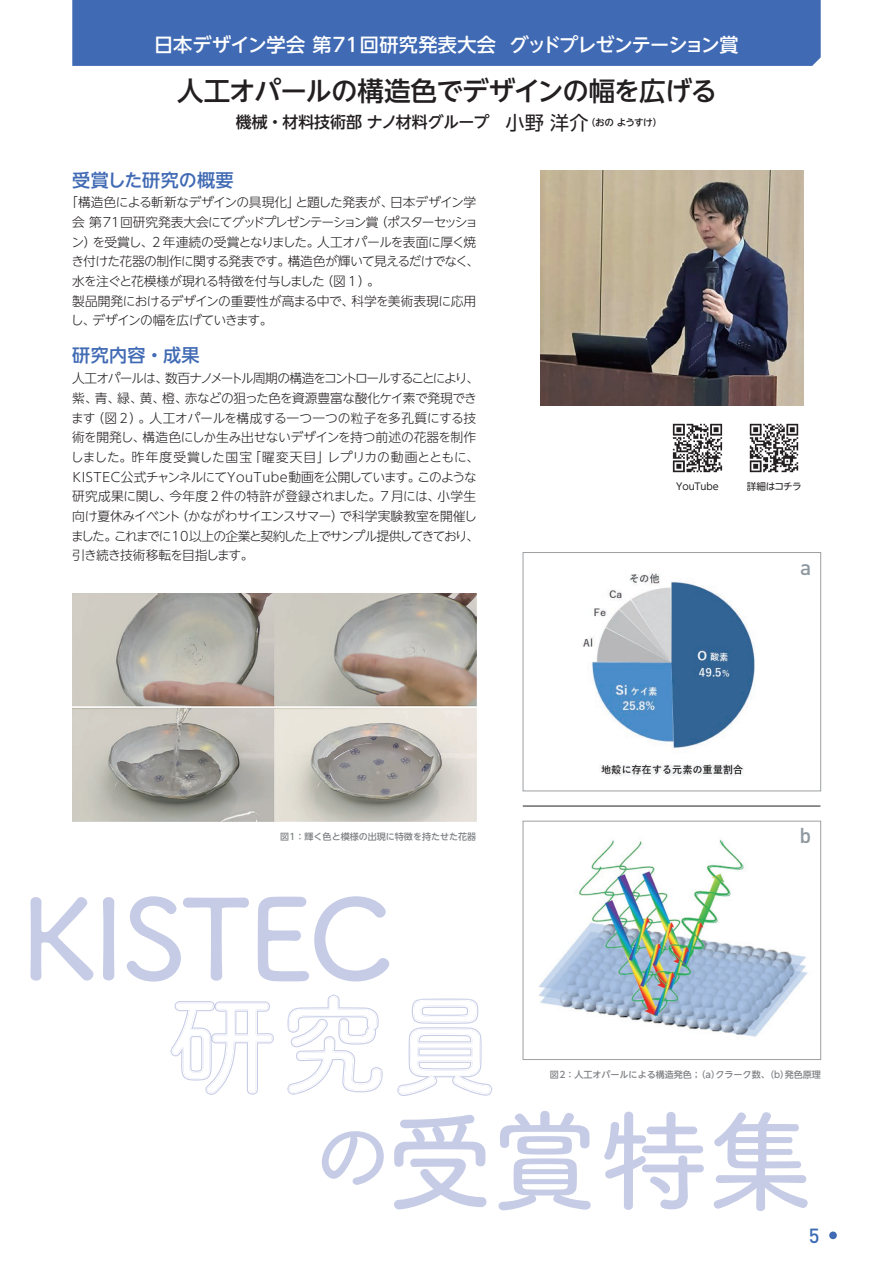
<style>
.page{position:relative;width:893px;height:1263px;background:#fff}
.page>*{position:absolute;margin:0;border:0;box-sizing:border-box;transform-origin:0 0}
.t1{font:111.3px "Tsuku A Rd Gothic Std D";letter-spacing:-.04em;color:#c7cce6}
.t2{font:111.3px "Tsuku A Rd Gothic Std D";color:#fff}
.t3{font:500 26.55px "UD Shin Go NT Pr 6 N";letter-spacing:-.03em;color:#231f20}
.t4{font:500 21.3px "DIN Pro";color:#8f99a0}
.t5{font:500 20.25px "DIN Pro";color:#3c6ab4}
.t6{font:500 19.2px "UD Shin Go NT Pr 6 N";letter-spacing:-.015em;color:#fff}
.t7{font:500 18px "UD Shin Go NT Pr 6 N";letter-spacing:.02em;color:#406ab4}
.t8{font:500 15.9px "UD Shin Go NT Pr 6 N";letter-spacing:-.005em;color:#231f20}
.t9{font:300 12.75px/19.6px "UD Shin Go NT Pr 6 N";letter-spacing:-.05em;color:#231f20}
.t10{font:9.6px "UD Shin Go NT Pr 6 N";letter-spacing:-.01em;color:#231f20}
.t11{font:500 9px "UD Shin Go NT Pr 6 N";color:#808285}
.s1{font-weight:400;font-size:19.2px}
</style>
<div class="page">
<svg style="left:170px;top:1001px;width:104px;height:94px"></svg>
<svg style="left:287px;top:994px;width:96px;height:101px"></svg>
<svg style="left:397px;top:998px;width:95px;height:98px"></svg>
<img style="left:72px;top:593px;width:404px;height:228px">
<div style="left:72px;top:0;width:749px;height:66px;background:#406ab4"></div>
<img style="left:582px;top:572px;width:173px;height:204px">
<div style="left:523px;top:552px;width:298px;height:239px;border:1px solid #9d9fa2"></div>
<img style="left:539px;top:839px;width:269px;height:198px">
<div style="left:523px;top:821px;width:298px;height:239px;border:1px solid #9d9fa2"></div>
<hr style="left:523px;top:806px;width:297px;height:1px;background:#231f20">
<img style="left:540px;top:171px;width:263px;height:234px">
<img style="left:672px;top:423px;width:51px;height:50px">
<img style="left:749px;top:423px;width:50px;height:50px">
<div style="left:829px;top:1231px;width:8px;height:8px;background:#406ab4;border-radius:50%"></div>
<h3 class="t6" style="left:154px;top:29px;width:586px">日本デザイン学会 第71回研究発表大会 グッドプレゼンテーション賞</h3>
<h2 class="t3" style="left:177px;top:69px;width:541px">人工オパールの構造色でデザインの幅を広げる</h2>
<p class="t8" style="left:236px;top:109px;width:428px">機械・材料技術部 ナノ材料グループ　<span class="s1">小野 洋介</span><sup>（おの</sup> <sup>ようすけ）</sup></p>
<h3 class="t7" style="left:72px;top:165px;width:163px">受賞した研究の概要</h3>
<p class="t9" style="left:71px;top:192px;width:410px;text-indent:-6px">「構造色による斬新なデザインの具現化」と題した発表が、日本デザイン学会 第71回研究発表大会にてグッドプレゼンテーション賞（ポスターセッション）を受賞し、2 年連続の受賞となりました。人工オパールを表面に厚く焼き付けた花器の制作に関する発表です。構造色が輝いて見えるだけでなく、水を注ぐと花模様が現れる特徴を付与しました（図 1 ）。<br>製品開発におけるデザインの重要性が高まる中で、科学を美術表現に応用し、デザインの幅を広げていきます。</p>
<h3 class="t7" style="left:72px;top:341px;width:129px">研究内容・成果</h3>
<p class="t9" style="left:71px;top:368px;width:410px">人工オパールは、数百ナノメートル周期の構造をコントロールすることにより、紫、青、緑、黄、橙、赤などの狙った色を資源豊富な酸化ケイ素で発現できます（図 2）。人工オパールを構成する一つ一つの粒子を多孔質にする技術を開発し、構造色にしか生み出せないデザインを持つ前述の花器を制作しました。昨年度受賞した国宝「曜変天目」レプリカの動画とともに、KISTEC公式チャンネルにてYouTube動画を公開しています。このような研究成果に関し、今年度 2 件の特許が登録されました。7 月には、小学生向け夏休みイベント（かながわサイエンスサマー）で科学実験教室を開催しました。これまでに10以上の企業と契約した上でサンプル提供してきており、引き続き技術移転を目指します。</p>
<p class="t10" style="left:676px;top:479px;width:44px">YouTube</p>
<p class="t10" style="left:747px;top:479px;width:56px">詳細はコチラ</p>
<h3 class="t4" style="left:800px;top:552px;width:13px">a</h3>
<p class="t11" style="left:280px;top:829px;width:198px">図1：輝く色と模様の出現に特徴を持たせた花器</p>
<h1 class="t1" style="left:20px;top:853px;width:374px">KISTEC</h1>
<h1 class="t2" style="left:166px;top:959px;width:336px">研究員</h1>
<h3 class="t4" style="left:800px;top:821px;width:13px">b</h3>
<p class="t11" style="left:550px;top:1067px;width:272px">図2：人工オパールによる構造発色；（a）クラーク数、（b）発色原理</p>
<h1 class="t1" style="left:310px;top:1075px;width:508px"><sup>の</sup>受賞特集</h1>
<h3 class="t5" style="left:809px;top:1221px;width:12px">5</h3>
</div>
